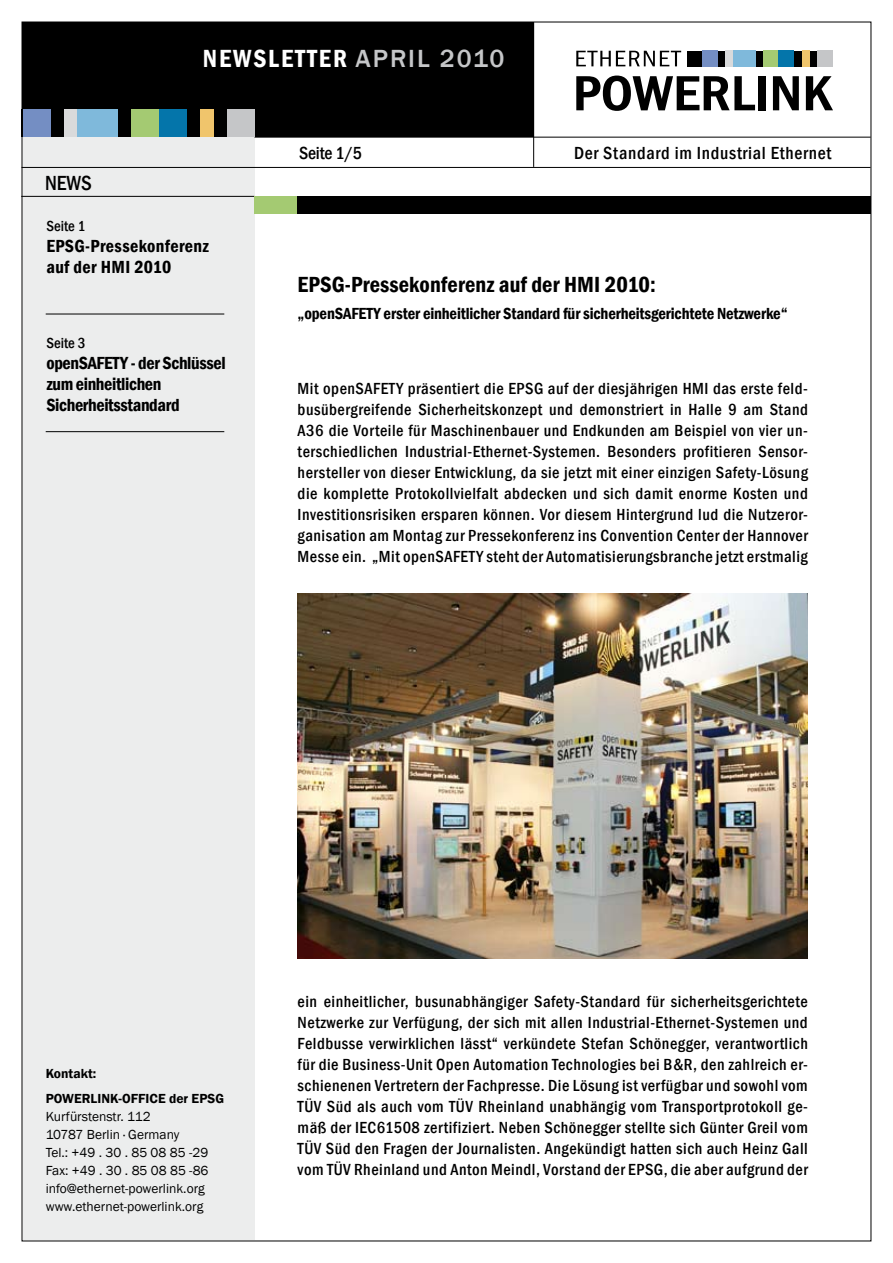
<style>
.page{position:relative;width:893px;height:1263px;background:#fff}
.page>*{position:absolute;margin:0;border:0;box-sizing:border-box;transform-origin:0 0}
.t1{font:600 condensed 25.5px "Franklin Gothic";letter-spacing:.075em;color:#fff}
.t2{font:600 condensed 22.5px "Franklin Gothic";letter-spacing:.005em;color:#000}
.t3{font:500 condensed 21px "Franklin Gothic";color:#000}
.t4{font:600 condensed 18px/21px "Franklin Gothic";letter-spacing:-.02em;color:#000}
.t5{font:500 condensed 18px "Franklin Gothic";letter-spacing:.04em;color:#000}
.t6{font:600 condensed 18px/21px "Franklin Gothic";letter-spacing:.02em;color:#000}
.t7{font:500 condensed 16.5px/21px "Franklin Gothic";letter-spacing:.03em;color:#000;text-align:justify}
.t8{font:600 condensed 16.5px "Franklin Gothic";letter-spacing:-.01em;color:#000}
.t9{font:500 condensed 15px "Franklin Gothic";color:#000}
.t10{font:13.5px/18px "Franklin Gothic";color:#000}
.t11{font:600 13.5px/25.5px "Franklin Gothic";color:#000}
.s1{font-weight:500;font-stretch:normal;color:#c5c6c8}
</style>
<div class="page">
<div style="left:23px;top:135px;width:232px;height:1105px;background:#eceded"></div>
<hr style="left:22px;top:167px;width:848px;height:1px;background:#000">
<hr style="left:533px;top:22px;width:1px;height:145px;background:#000">
<hr style="left:254px;top:137px;width:617px;height:1px;background:#000">
<div style="left:22px;top:22px;width:511px;height:115px;background:#000"></div>
<svg style="left:576px;top:76px;width:179px;height:35px"></svg>
<div style="left:759px;top:76px;width:7px;height:34px;background:#000"></div>
<svg style="left:773px;top:76px;width:26px;height:34px"></svg>
<svg style="left:806px;top:76px;width:27px;height:34px"></svg>
<div style="left:687px;top:51px;width:145px;height:15px;background:#000"></div>
<div style="left:702px;top:51px;width:15px;height:15px;background:#748ec3"></div>
<div style="left:725px;top:51px;width:8px;height:15px;background:#d9dadb"></div>
<div style="left:733px;top:51px;width:23px;height:15px;background:#7fb9db"></div>
<div style="left:763px;top:51px;width:16px;height:15px;background:#a4ca72"></div>
<div style="left:779px;top:51px;width:15px;height:15px;background:#0475aa"></div>
<div style="left:802px;top:51px;width:7px;height:15px;background:#f0c56c"></div>
<div style="left:817px;top:51px;width:15px;height:15px;background:#c5c6c8"></div>
<svg style="left:576px;top:51px;width:105px;height:15px"></svg>
<div style="left:23px;top:109px;width:27px;height:28px;background:#748ec3"></div>
<div style="left:64px;top:109px;width:13px;height:28px;background:#d9dadb"></div>
<div style="left:77px;top:109px;width:41px;height:28px;background:#7fb9db"></div>
<div style="left:132px;top:109px;width:27px;height:28px;background:#a4ca72"></div>
<div style="left:159px;top:109px;width:27px;height:28px;background:#0475aa"></div>
<div style="left:200px;top:109px;width:13px;height:28px;background:#f0c56c"></div>
<div style="left:227px;top:109px;width:27px;height:28px;background:#c5c6c8"></div>
<hr style="left:21px;top:196px;width:233px;height:1px;background:#000">
<hr style="left:46px;top:431px;width:178px;height:1px;background:#000">
<hr style="left:46px;top:314px;width:178px;height:1px;background:#000">
<div style="left:297px;top:197px;width:574px;height:17px;background:#000"></div>
<div style="left:255px;top:197px;width:42px;height:17px;background:#a4ca72"></div>
<img style="left:298px;top:593px;width:510px;height:365px">
<h1 class="t1" style="left:203px;top:41px;width:303px">NEWSLETTER <span class="s1">APRIL 2010</span></h1>
<p class="t3" style="left:45px;top:169px;width:48px">NEWS</p>
<p class="t9" style="left:46px;top:216px;width:40px">Seite 1</p>
<p class="t6" style="left:46px;top:235px;width:164px">EPSG-Pressekonferenz auf der HMI 2010</p>
<p class="t9" style="left:46px;top:333px;width:40px">Seite 3</p>
<p class="t4" style="left:46px;top:352px;width:181px">openSAFETY - der Schlüssel zum einheitlichen<br>Sicherheitsstandard</p>
<p class="t5" style="left:299px;top:141px;width:65px">Seite 1/5</p>
<p class="t5" style="left:574px;top:141px;width:259px">Der Standard im Industrial Ethernet</p>
<h2 class="t2" style="left:298px;top:270px;width:360px">EPSG-Pressekonferenz auf der HMI 2010:</h2>
<p class="t8" style="left:298px;top:303px;width:492px">„openSAFETY erster einheitlicher Standard für sicherheitsgerichtete Netzwerke“</p>
<p class="t7" style="left:298px;top:378px;width:512px">Mit openSAFETY präsentiert die EPSG auf der diesjährigen HMI das erste feld&shy;busübergreifende Sicherheitskonzept und demonstriert in Halle 9 am Stand A36 die Vorteile für Maschinenbauer und Endkunden am Beispiel von vier un&shy;terschiedlichen Industrial-Ethernet-Systemen. Besonders profitieren Sensor&shy;hersteller von dieser Entwicklung, da sie jetzt mit einer einzigen Safety-Lösung die komplette Protokollvielfalt abdecken und sich damit enorme Kosten und Investitionsrisiken ersparen können. Vor diesem Hintergrund lud die Nutzeror&shy;ganisation am Montag zur Pressekonferenz ins Convention Center der Hannover Messe ein. „Mit openSAFETY steht der Automatisierungsbranche jetzt erstmalig</p>
<p class="t11" style="left:46px;top:1061px;width:180px">Kontakt:<br>POWERLINK-OFFICE der EPSG</p>
<p class="t10" style="left:46px;top:1108px;width:164px">Kurfürstenstr. 112<br>10787 Berlin · Germany<br>Tel.: +49 . 30 . 85 08 85 -29<br>Fax: +49 . 30 . 85 08 85 -86 info@ethernet-powerlink.org www.ethernet-powerlink.org</p>
<p class="t7" style="left:298px;top:990px;width:512px">ein einheitlicher, busunabhängiger Safety-Standard für sicherheitsgerichtete Netzwerke zur Verfügung, der sich mit allen Industrial-Ethernet-Systemen und Feldbusse verwirklichen lässt“ verkündete Stefan Schönegger, verantwortlich für die Business-Unit Open Automation Technologies bei B&amp;R, den zahlreich er&shy;schienenen Vertretern der Fachpresse. Die Lösung ist verfügbar und sowohl vom TÜV Süd als auch vom TÜV Rheinland unabhängig vom Transportprotokoll ge&shy;mäß der IEC61508 zertifiziert. Neben Schönegger stellte sich Günter Greil vom TÜV Süd den Fragen der Journalisten. Angekündigt hatten sich auch Heinz Gall vom TÜV Rheinland und Anton Meindl, Vorstand der EPSG, die aber aufgrund der</p>
</div>
